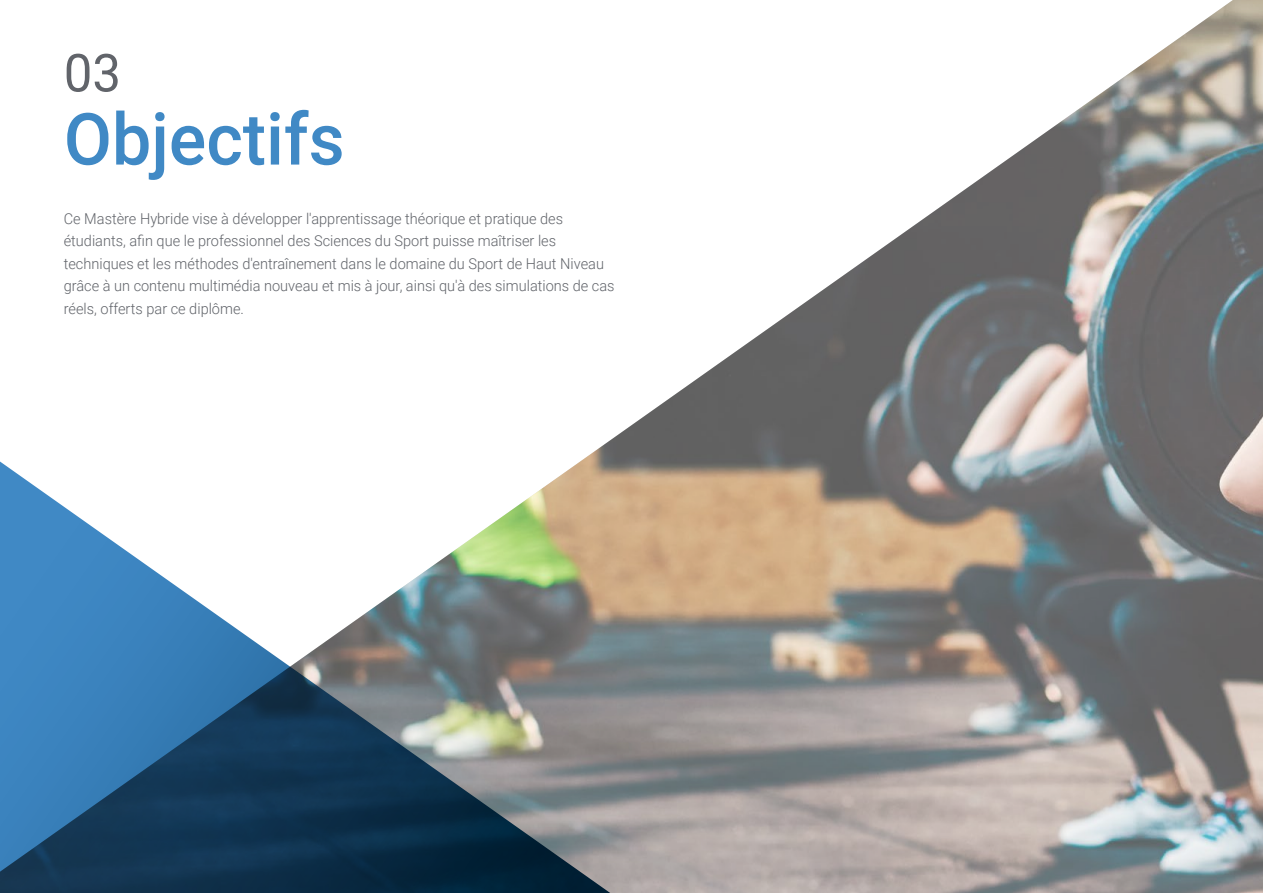
<style>
.page{position:relative;width:1263px;height:893px;background:#fff}
.page>*{position:absolute;margin:0;border:0;box-sizing:border-box;transform-origin:0 0}
.t1{font:500 72px "Roboto";color:#4089c5}
.t2{font:52.5px "Roboto";color:#61646a}
.t3{font:300 15px/22.5px "Roboto";color:#61646a}
</style>
<div class="page">
<img style="left:602px;top:0;width:661px;height:893px">
<svg style="left:0;top:446px;width:640px;height:447px"></svg>
<h2 class="t2" style="left:64px;top:36px;width:59px">03</h2>
<h1 class="t1" style="left:64px;top:89px;width:282px">Objectifs</h1>
<p class="t3" style="left:64px;top:207px;width:552px">Ce Mastère Hybride vise à développer l'apprentissage théorique et pratique des étudiants, afin que le professionnel des Sciences du Sport puisse maîtriser les techniques et les méthodes d'entraînement dans le domaine du Sport de Haut Niveau grâce à un contenu multimédia nouveau et mis à jour, ainsi qu'à des simulations de cas réels, offerts par ce diplôme.</p>
</div>
